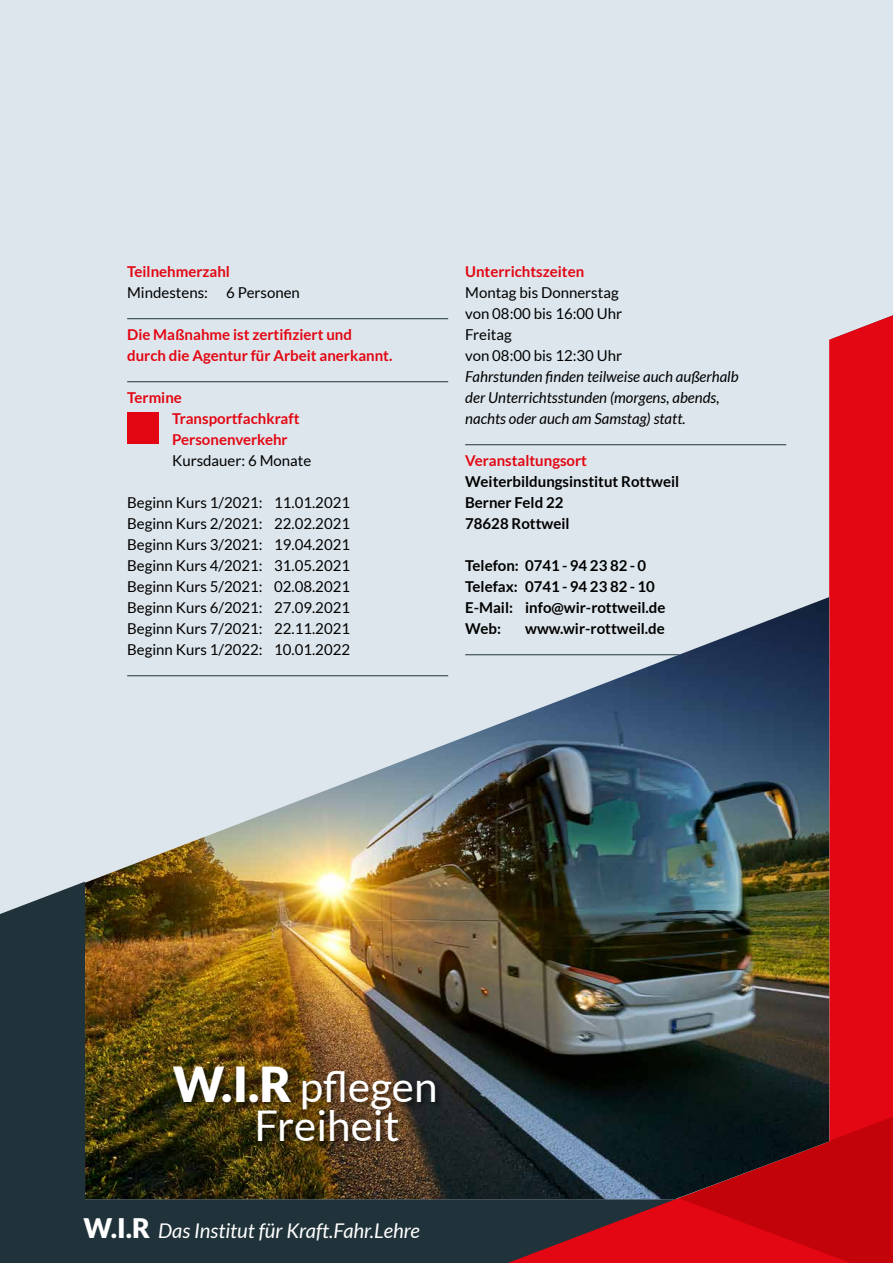
<style>
.page{position:relative;width:893px;height:1263px;background:#fff}
.page>*{position:absolute;margin:0;border:0;box-sizing:border-box;transform-origin:0 0}
.t1{font:42.3px/38.7px "Lato";color:#fff}
.t2{font:italic 20.25px "Lato";color:#fff}
.t3{font:15px/21px "Lato";color:#000;text-align:justify}
.t4{font:700 15px/21px "Lato";color:#e30613}
.t5{font:700 15px/21px "Lato";color:#000}
.t6{font:italic 15px/21px "Lato";color:#000}
.s1{font-weight:900;font-size:48.3px}
.s2{font-weight:900;font-style:normal;font-size:27px}
</style>
<div class="page">
<div style="left:0;top:0;width:893px;height:1206px;background:#dde6ec"></div>
<div style="left:85px;top:1199px;width:423px;height:64px;background:#21333a"></div>
<div style="left:0;top:881px;width:85px;height:382px;background:#21333a"></div>
<svg style="left:829px;top:315px;width:64px;height:797px;background:#e10d1a"></svg>
<svg style="left:508px;top:1199px;width:170px;height:64px;background:#831c26"></svg>
<div style="left:128px;top:412px;width:31px;height:32px;background:#e30613"></div>
<hr style="left:127px;top:318px;width:321px;height:1px;background:#21333a">
<hr style="left:127px;top:381px;width:321px;height:1px;background:#21333a">
<hr style="left:465px;top:444px;width:321px;height:1px;background:#21333a">
<svg style="left:678px;top:1112px;width:215px;height:151px;background:#cd040d"></svg>
<img style="left:85px;top:597px;width:744px;height:602px">
<div style="left:172px;top:1066px;width:271px;height:82px;background:#000;opacity:.5"></div>
<p class="t4" style="left:127px;top:261px;width:104px">Teilnehmerzahl</p>
<p class="t3" style="left:127px;top:282px;width:174px">Mindestens: 6 Personen</p>
<p class="t4" style="left:127px;top:324px;width:267px">Die Maßnahme ist zertifiziert und durch die Agentur für Arbeit anerkannt.</p>
<p class="t4" style="left:172px;top:387px;width:129px;text-indent:-45px">Termine<br>Transportfachkraft<br>Personenverkehr</p>
<p class="t3" style="left:172px;top:450px;width:141px">Kursdauer: 6 Monate</p>
<p class="t3" style="left:127px;top:492px;width:224px">Beginn Kurs 1/2021: 11.01.2021<br>Beginn Kurs 2/2021: 22.02.2021<br>Beginn Kurs 3/2021: 19.04.2021<br>Beginn Kurs 4/2021: 31.05.2021<br>Beginn Kurs 5/2021: 02.08.2021<br>Beginn Kurs 6/2021: 27.09.2021<br>Beginn Kurs 7/2021: 22.11.2021<br>Beginn Kurs 1/2022: 10.01.2022</p>
<p class="t4" style="left:465px;top:261px;width:121px">Unterrichtszeiten</p>
<p class="t3" style="left:465px;top:282px;width:158px;text-align:left">Montag bis Donnerstag von 08:00 bis 16:00 Uhr<br>Freitag<br>von 08:00 bis 12:30 Uhr</p>
<p class="t6" style="left:465px;top:366px;width:275px">Fahrstunden finden teilweise auch außerhalb der Unterrichtsstunden (morgens, abends, nachts oder auch am Samstag) statt.</p>
<p class="t4" style="left:465px;top:450px;width:123px">Veranstaltungsort</p>
<p class="t5" style="left:465px;top:471px;width:215px">Weiterbildungsinstitut Rottweil<br>Berner Feld 22<br>78628 Rottweil</p>
<p class="t5" style="left:465px;top:555px;width:202px">Telefon: 0741 - 94 23 82 - 0<br>Telefax: 0741 - 94 23 82 - 10<br>E-Mail: info@wir-rottweil.de<br>Web:</p>
<p class="t5" style="left:525px;top:618px;width:141px">www.wir-rottweil.de</p>
<h1 class="t1" style="left:255px;top:1067px;width:185px;text-indent:-82px"><span class="s1">W.I.R</span> pflegen<br>Freiheit</h1>
<h2 class="t2" style="left:84px;top:1219px;width:338px"><span class="s2">W.I.R</span> Das Institut für Kraft.Fahr.Lehre</h2>
</div>
